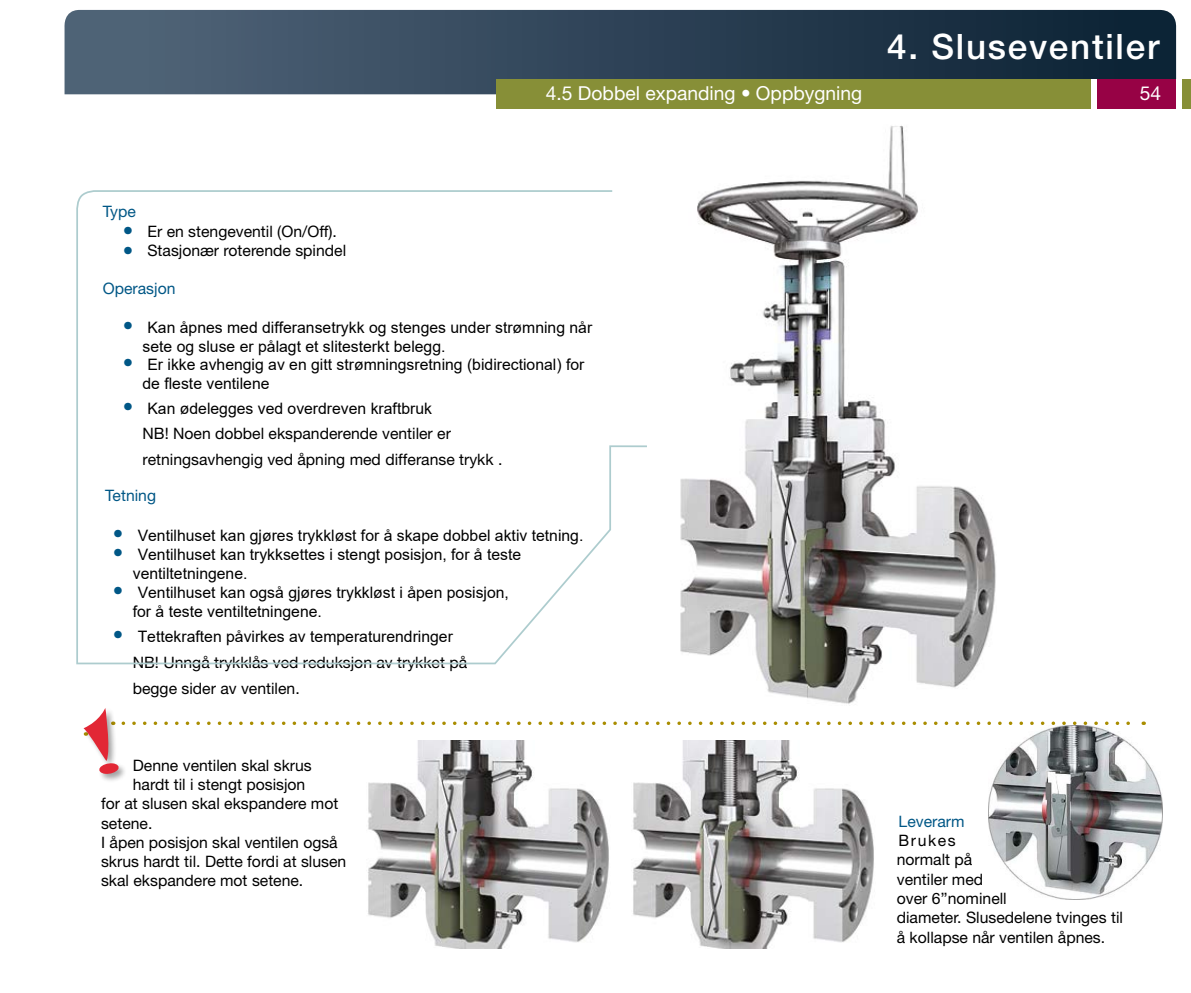
<style>
.page{position:relative;width:1191px;height:993px;background:#fff}
.page>*{position:absolute;margin:0;border:0;box-sizing:border-box;transform-origin:0 0}
.t1{font:500 35px "Helvetica Neue";letter-spacing:.05em;color:#fff}
.t2{font:19.25px "Helvetica Neue";color:#fff}
.t3{font:15.75px/19.2px "Helvetica Neue";color:#000}
.t4{font:15.75px/18.9px "Arial";color:#000}
.t5{font:15.75px "Helvetica Neue";color:#005786}
.s1{font-size:21px;color:#005786}
.s2{font-family:"Helvetica Neue";font-size:21px;color:#005786}
</style>
<div class="page">
<svg style="left:64px;top:10px;width:1112px;height:84px;background:#304559"></svg>
<div style="left:496px;top:79px;width:695px;height:30px;background:#878f37"></div>
<div style="left:1096px;top:79px;width:80px;height:30px;background:#970245"></div>
<div style="left:1091px;top:79px;width:6px;height:34px;background:#fff"></div>
<div style="left:1176px;top:79px;width:5px;height:34px;background:#fff"></div>
<img style="left:680px;top:125px;width:316px;height:579px">
<img style="left:368px;top:774px;width:241px;height:174px">
<img style="left:633px;top:774px;width:241px;height:174px">
<div style="left:82px;top:707px;width:45px;height:75px;background:#000;opacity:.36"></div>
<svg style="left:84px;top:707px;width:1060px;height:67px"></svg>
<svg style="left:76px;top:190px;width:571px;height:475px"></svg>
<img style="left:988px;top:725px;width:174px;height:173px">
<p class="t2" style="left:546px;top:81px;width:318px">4.5 Dobbel expanding • Oppbygning</p>
<h1 class="t1" style="left:887px;top:26px;width:274px">4. Sluseventiler</h1>
<p class="t2" style="left:1139px;top:81px;width:23px">54</p>
<p class="t5" style="left:103px;top:202px;width:34px">Type</p>
<p class="t3" style="left:123px;top:221px;width:216px"><span class="s1">•</span> Er en stengeventil (On/Off).</p>
<p class="t3" style="left:123px;top:240px;width:225px"><span class="s1">•</span> Stasjonær roterende spindel</p>
<p class="t5" style="left:103px;top:279px;width:74px">Operasjon</p>
<p class="t4" style="left:142px;top:318px;width:451px;line-height:18.4px;text-indent:-20px"><span class="s2">•</span> Kan åpnes med differansetrykk og stenges under strømning når sete og sluse er pålagt et slitesterkt belegg.</p>
<p class="t4" style="left:142px;top:354px;width:443px;text-indent:-20px"><span class="s2">•</span> Er ikke avhengig av en gitt strømningsretning (bidirectional) for de fleste ventilene</p>
<p class="t4" style="left:123px;top:399px;width:311px"><span class="s2">•</span> Kan ødelegges ved overdreven kraftbruk</p>
<p class="t3" style="left:142px;top:421px;width:361px;line-height:25.4px">NB! Noen dobbel ekspanderende ventiler er retningsavhengig ved åpning med differanse trykk .</p>
<p class="t5" style="left:105px;top:485px;width:52px">Tetning</p>
<p class="t4" style="left:113px;top:525px;width:472px"><span class="s2">•</span> Ventilhuset kan gjøres trykkløst for å skape dobbel aktiv tetning.</p>
<p class="t4" style="left:133px;top:544px;width:390px;text-indent:-20px"><span class="s2">•</span> Ventilhuset kan trykksettes i stengt posisjon, for å teste ventiltetningene.</p>
<p class="t4" style="left:133px;top:582px;width:378px;text-indent:-20px"><span class="s2">•</span> Ventilhuset kan også gjøres trykkløst i åpen posisjon, for å teste ventiltetningene.</p>
<p class="t4" style="left:113px;top:627px;width:341px"><span class="s2">•</span> Tettekraften påvirkes av temperaturendringer</p>
<p class="t3" style="left:133px;top:649px;width:336px;line-height:25.6px">NB! Unngå trykklås ved reduksjon av trykket på begge sider av ventilen.</p>
<p class="t3" style="left:133px;top:755px;width:180px">Denne ventilen skal skrus</p>
<p class="t3" style="left:133px;top:774px;width:174px">hardt til i stengt posisjon</p>
<p class="t3" style="left:101px;top:793px;width:239px">for at slusen skal ekspandere mot</p>
<p class="t3" style="left:101px;top:812px;width:53px">setene.</p>
<p class="t3" style="left:101px;top:832px;width:238px">I åpen posisjon skal ventilen også</p>
<p class="t3" style="left:101px;top:851px;width:247px">skrus hardt til. Dette fordi at slusen</p>
<p class="t3" style="left:101px;top:870px;width:204px">skal ekspandere mot setene.</p>
<p class="t5" style="left:898px;top:811px;width:67px">Leverarm</p>
<p class="t3" style="left:896px;top:830px;width:228px">Brukes<br>normalt på<br>ventiler med<br>over 6’’nominell<br>diameter. Slusedelene tvinges til å kollapse når ventilen åpnes.</p>
</div>
